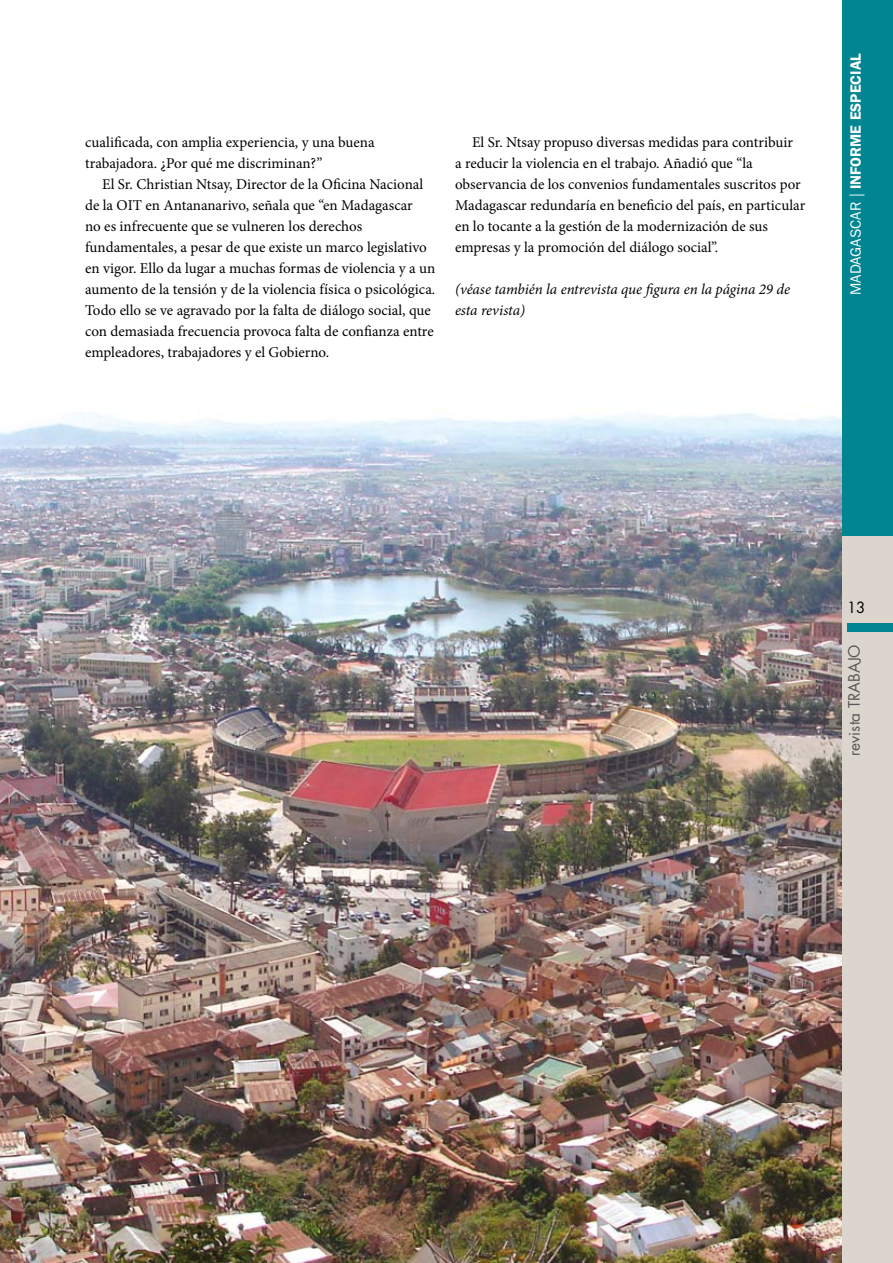
<style>
.page{position:relative;width:893px;height:1263px;background:#fff}
.page>*{position:absolute;margin:0;border:0;box-sizing:border-box;transform-origin:0 0}
.t1{font:15.3px "Futura Std";color:#575756}
.t2{font:15px/21px "Minion Pro";color:#000}
.t3{font:italic 15px/21px "Minion Pro";letter-spacing:-.005em;color:#000}
.t4{font:600 15px "ITC Franklin Gothic Std";color:#fff}
.t5{font:15px "Futura Std";color:#000}
.s1{font-weight:400}
</style>
<div class="page">
<div style="left:841px;top:441px;width:52px;height:822px;background:#dcd5ce"></div>
<div style="left:841px;top:0;width:52px;height:535px;background:#008591"></div>
<div style="left:847px;top:623px;width:46px;height:8px;background:#008591"></div>
<img style="left:0;top:413px;width:841px;height:850px">
<p class="t2" style="left:85px;top:132px;width:291px">cualificada, con amplia experiencia, y una buena trabajadora. ¿Por qué me discriminan?”</p>
<p class="t2" style="left:85px;top:174px;width:352px;text-indent:17px">El Sr. Christian Ntsay, Director de la Oficina Nacional de la OIT en Antananarivo, señala que “en Madagascar<br>no es infrecuente que se vulneren los derechos fundamentales, a pesar de que existe un marco legislativo en vigor. Ello da lugar a muchas formas de violencia y a un aumento de la tensión y de la violencia física o psicológica.<br>Todo ello se ve agravado por la falta de diálogo social, que con demasiada frecuencia provoca falta de confianza entre empleadores, trabajadores y el Gobierno.</p>
<p class="t2" style="left:455px;top:132px;width:352px;text-indent:17px">El Sr. Ntsay propuso diversas medidas para contribuir<br>a reducir la violencia en el trabajo. Añadió que “la observancia de los convenios fundamentales suscritos por Madagascar redundaría en beneficio del país, en particular en lo tocante a la gestión de la modernización de sus empresas y la promoción del diálogo social”.</p>
<p class="t3" style="left:455px;top:279px;width:337px">(véase también la entrevista que figura en la página 29 de esta revista)</p>
<p class="t4" style="left:847px;top:295px;width:243px;rotate:-90deg"><span class="s1">MADAGASCAR |</span> INFORME ESPECIAL</p>
<p class="t5" style="left:847px;top:597px;width:20px">13</p>
<p class="t1" style="left:844px;top:756px;width:113px;rotate:-90deg">revista TRABAJO</p>
</div>
